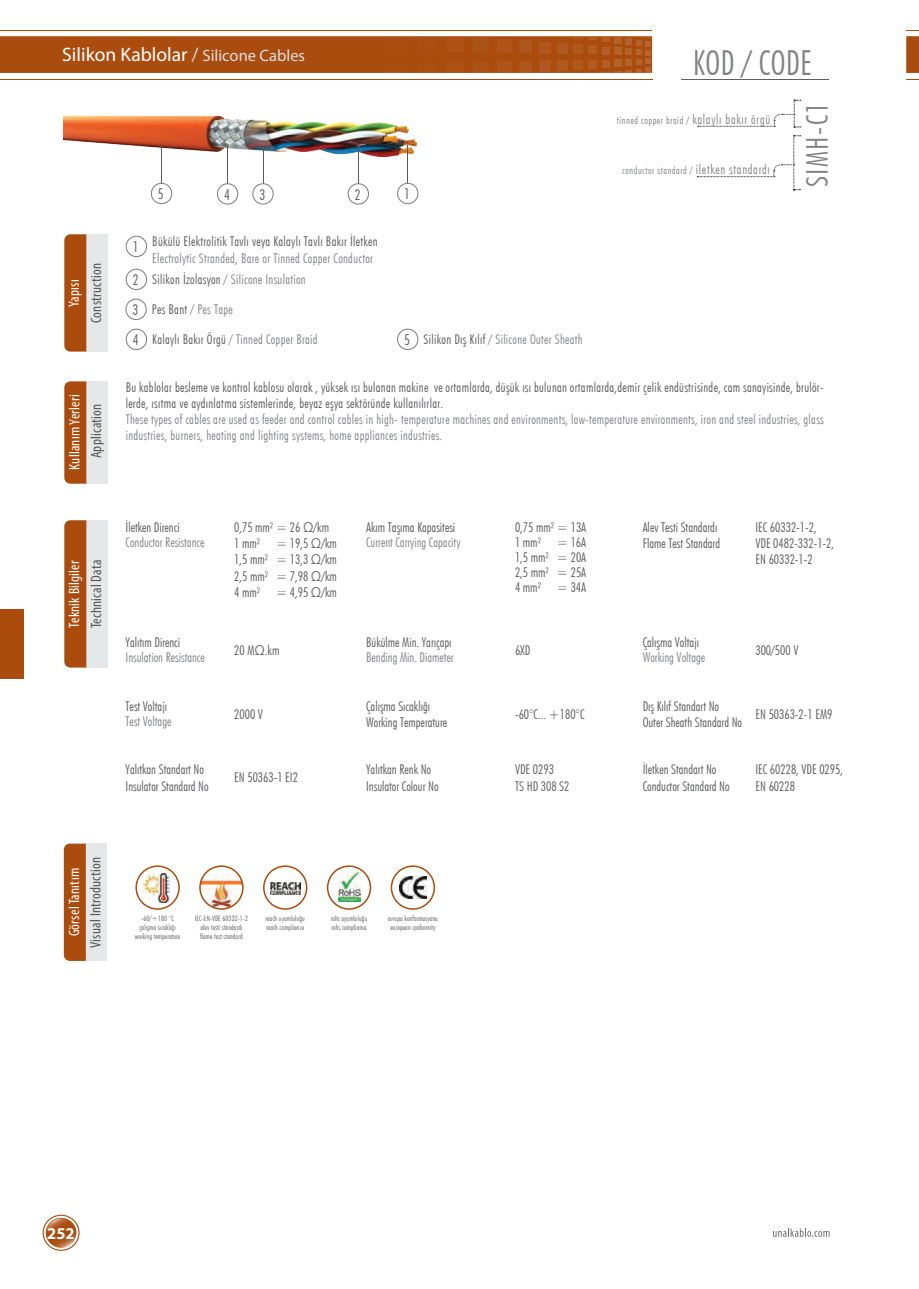
<style>
.page{position:relative;width:919px;height:1289px;background:#fff}
.page>*{position:absolute;margin:0;border:0;box-sizing:border-box;transform-origin:0 0}
.t1{font:300 condensed 34.5px "Futura BT";letter-spacing:.01em;color:#808285}
.t2{font:300 condensed 30px "Futura BT";letter-spacing:.05em;color:#808285}
.t3{font:19.5px "Myriad Pro";color:#fff}
.t4{font:700 16.5px "Myriad Pro";color:#fff}
.t5{font:condensed 15px "Myriad Pro";letter-spacing:.015em;color:#57585a}
.t6{font:condensed 15px "Myriad Pro";letter-spacing:.015em;color:#fff}
.t7{font:300 condensed 15px "Futura BT";color:#57585a}
.t8{font:300 condensed 13.5px/16.2px "Futura BT";color:#57585a}
.t9{font:300 condensed 13.5px/16.2px "Futura BT";letter-spacing:.02em;color:#808285}
.t10{font:300 condensed 13.5px/16.2px "Futura BT";letter-spacing:.02em;color:#57585a}
.t11{font:300 condensed 13.5px "Futura BT";color:#808285}
.t12{font:300 condensed 10.5px "Futura BT";letter-spacing:.05em;color:#808285}
.t13{font:300 condensed 7.5px/9px "Futura BT";letter-spacing:.015em;color:#57585a;text-align:center}
.s1{color:#dcdddf}
.s2{font-size:16.5px;color:#dcdddf}
.s3{font-size:15px}
.s4{color:#808285}
.s5{font-size:15px;color:#57585a}
.s6{color:#57585a}
.s7{font-size:13.5px}
</style>
<div class="page">
<svg style="left:906px;top:79px;width:12px;height:1px"></svg>
<svg style="left:906px;top:30px;width:12px;height:43px"></svg>
<svg style="left:773px;top:1228px;width:56px;height:8px"></svg>
<svg style="left:0;top:36px;width:652px;height:37px;background:#ab4f12"></svg>
<hr style="left:0;top:30px;width:652px;height:1px;background:#aa4c0e">
<hr style="left:0;top:79px;width:652px;height:1px;background:#aa4c0e">
<svg style="left:43px;top:1214px;width:37px;height:36px"></svg>
<svg style="left:681px;top:79px;width:147px;height:1px"></svg>
<div style="left:0;top:610px;width:24px;height:69px;background:#aa4c0e"></div>
<div style="left:85px;top:520px;width:22px;height:147px;background:#e6e7e9"></div>
<div style="left:64px;top:520px;width:22px;height:147px;background:#aa4c0e"></div>
<img style="left:64px;top:115px;width:353px;height:42px">
<hr style="left:407px;top:145px;width:1px;height:38px;background:#57585a">
<div style="left:397px;top:183px;width:21px;height:21px;border:1px solid #808285;border-radius:50%"></div>
<hr style="left:358px;top:145px;width:1px;height:39px;background:#57585a">
<div style="left:347px;top:183px;width:22px;height:22px;border:1px solid #808285;border-radius:50%"></div>
<hr style="left:263px;top:145px;width:1px;height:39px;background:#57585a">
<div style="left:252px;top:183px;width:22px;height:22px;border:1px solid #808285;border-radius:50%"></div>
<hr style="left:227px;top:145px;width:1px;height:39px;background:#57585a">
<div style="left:217px;top:183px;width:21px;height:22px;border:1px solid #808285;border-radius:50%"></div>
<div style="left:85px;top:234px;width:22px;height:117px;background:#e6e7e9"></div>
<div style="left:64px;top:234px;width:22px;height:117px;background:#aa4c0e"></div>
<div style="left:85px;top:381px;width:22px;height:102px;background:#e6e7e9"></div>
<div style="left:64px;top:381px;width:22px;height:102px;background:#aa4c0e"></div>
<div style="left:126px;top:269px;width:21px;height:21px;border:1px solid #808285;border-radius:50%"></div>
<hr style="left:161px;top:145px;width:1px;height:38px;background:#57585a">
<div style="left:151px;top:183px;width:21px;height:21px;border:1px solid #808285;border-radius:50%"></div>
<svg style="left:697px;top:100px;width:103px;height:28px"></svg>
<div style="left:85px;top:843px;width:22px;height:117px;background:#e6e7e9"></div>
<div style="left:64px;top:843px;width:22px;height:117px;background:#aa4c0e"></div>
<div style="left:125px;top:299px;width:22px;height:21px;border:1px solid #808285;border-radius:50%"></div>
<svg style="left:697px;top:135px;width:103px;height:56px"></svg>
<div style="left:126px;top:328px;width:21px;height:22px;border:1px solid #808285;border-radius:50%"></div>
<div style="left:397px;top:328px;width:21px;height:22px;border:1px solid #808285;border-radius:50%"></div>
<div style="left:126px;top:236px;width:21px;height:21px;border:1px solid #808285;border-radius:50%"></div>
<img style="left:144px;top:873px;width:25px;height:29px">
<div style="left:135px;top:865px;width:45px;height:44px;border:2px solid #aa4c0e;border-radius:50%"></div>
<img style="left:200px;top:868px;width:43px;height:41px">
<div style="left:199px;top:865px;width:44px;height:44px;border:2px solid #aa4c0e;border-radius:50%"></div>
<img style="left:270px;top:882px;width:31px;height:12px">
<div style="left:263px;top:865px;width:44px;height:44px;border:2px solid #aa4c0e;border-radius:50%"></div>
<img style="left:338px;top:872px;width:22px;height:29px">
<div style="left:327px;top:865px;width:44px;height:44px;border:2px solid #aa4c0e;border-radius:50%"></div>
<img style="left:399px;top:876px;width:27px;height:22px">
<div style="left:390px;top:865px;width:45px;height:44px;border:2px solid #aa4c0e;border-radius:50%"></div>
<h3 class="t3" style="left:62px;top:43px;width:244px">Silikon Kablolar <span class="s1">/</span> <span class="s2">Silicone Cables</span></h3>
<h1 class="t1" style="left:693px;top:41px;width:121px">KOD / CODE</h1>
<p class="t6" style="left:65px;top:306px;width:29px;rotate:-90deg">Yapısı</p>
<p class="t5" style="left:87px;top:323px;width:62px;rotate:-90deg">Construction</p>
<p class="t6" style="left:66px;top:469px;width:77px;rotate:-90deg">Kullanım Yerleri</p>
<p class="t5" style="left:87px;top:458px;width:56px;rotate:-90deg">Application</p>
<p class="t6" style="left:65px;top:627px;width:69px;rotate:-90deg">Teknik Bilgiler</p>
<p class="t5" style="left:87px;top:628px;width:70px;rotate:-90deg">Technical Data</p>
<p class="t7" style="left:158px;top:185px;width:7px">5</p>
<p class="t7" style="left:224px;top:185px;width:7px">4</p>
<p class="t7" style="left:259px;top:185px;width:7px">3</p>
<p class="t7" style="left:355px;top:185px;width:7px">2</p>
<p class="t7" style="left:404px;top:185px;width:7px">1</p>
<p class="t10" style="left:152px;top:233px;width:227px;text-indent:-19px"><span class="s3">1</span> Bükülü Elektrolitik Tavlı veya Kalaylı Tavlı Bakır İletken<br><span class="s4">Electrolytic Stranded, Bare or Tinned Copper Conductor</span></p>
<p class="t9" style="left:133px;top:271px;width:174px"><span class="s5">2</span> <span class="s6">Silikon İzolasyon</span> / Silicone Insulation</p>
<p class="t9" style="left:132px;top:301px;width:102px"><span class="s5">3</span> <span class="s6">Pes Bant</span> / Pes Tape</p>
<p class="t9" style="left:133px;top:331px;width:186px"><span class="s5">4</span> <span class="s6">Kalaylı Bakır Örgü</span> / Tinned Copper Braid</p>
<p class="t9" style="left:404px;top:331px;width:180px"><span class="s5">5</span> <span class="s6">Silikon Dış Kılıf</span> / Silicone Outer Sheath</p>
<p class="t12" style="left:617px;top:113px;width:155px">tinned copper braid / <span class="s7">kalaylı bakır örgü</span></p>
<p class="t12" style="left:622px;top:164px;width:149px">conductor standard / <span class="s7">iletken standardı</span></p>
<h2 class="t2" style="left:798px;top:187px;width:86px;rotate:-90deg">SIMH-C1</h2>
<p class="t10" style="left:126px;top:378px;width:699px">Bu kablolar besleme ve kontrol kablosu olarak , yüksek ısı bulanan makine ve ortamlarda, düşük ısı bulunan ortamlarda,demir çelik endüstrisinde, cam sanayisinde, brulör&shy;lerde, ısıtma ve aydınlatma sistemlerinde, beyaz eşya sektöründe kullanılırlar.</p>
<p class="t9" style="left:126px;top:411px;width:699px">These types of cables are used as feeder and control cables in high- temperature machines and environments, low-temperature environments, iron and steel industries, glass industries, burners, heating and lighting systems, home appliances industries.</p>
<p class="t8" style="left:125px;top:519px;width:56px">İletken Direnci</p>
<p class="t11" style="left:125px;top:534px;width:80px">Conductor Resistance</p>
<p class="t8" style="left:234px;top:519px;width:104px">0,75 mm² = 26 Ω/km<br>1 mm² = 19,5 Ω/km<br>1,5 mm² = 13,3 Ω/km<br>2,5 mm² = 7,98 Ω/km<br>4 mm² = 4,95 Ω/km</p>
<p class="t8" style="left:366px;top:519px;width:91px">Akım Taşıma Kapasitesi</p>
<p class="t11" style="left:366px;top:534px;width:96px">Current Carrying Capacity</p>
<p class="t8" style="left:515px;top:519px;width:73px;line-height:15px;text-align:justify">0,75 mm² = 13A 1 mm² = 16A 1,5 mm² = 20A 2,5 mm² = 25A 4 mm² = 34A</p>
<p class="t8" style="left:642px;top:519px;width:79px">Alev Testi Standardı<br>Flame Test Standard</p>
<p class="t8" style="left:755px;top:519px;width:80px">IEC 60332-1-2,<br>VDE 0482-332-1-2,<br>EN 60332-1-2</p>
<p class="t8" style="left:125px;top:634px;width:56px">Yalıtım Direnci</p>
<p class="t11" style="left:125px;top:649px;width:81px">Insulation Resistance</p>
<p class="t8" style="left:234px;top:642px;width:47px">20 MΩ.km</p>
<p class="t8" style="left:366px;top:634px;width:87px">Bükülme Min. Yarıçapı</p>
<p class="t11" style="left:366px;top:649px;width:89px">Bending Min. Diameter</p>
<p class="t8" style="left:515px;top:642px;width:17px">6XD</p>
<p class="t8" style="left:642px;top:634px;width:58px">Çalışma Voltajı</p>
<p class="t11" style="left:642px;top:649px;width:64px">Working Voltage</p>
<p class="t8" style="left:755px;top:642px;width:44px">300/500 V</p>
<p class="t8" style="left:125px;top:698px;width:43px">Test Voltajı</p>
<p class="t11" style="left:125px;top:713px;width:47px">Test Voltage</p>
<p class="t8" style="left:234px;top:705px;width:30px">2000 V</p>
<p class="t8" style="left:366px;top:697px;width:83px">Çalışma Sıcaklığı<br>Working Temperature</p>
<p class="t8" style="left:515px;top:705px;width:71px">-60°C... +180°C</p>
<p class="t8" style="left:642px;top:697px;width:101px">Dış Kılıf Standart No<br>Outer Sheath Standard No</p>
<p class="t8" style="left:755px;top:705px;width:78px">EN 50363-2-1 EM9</p>
<p class="t8" style="left:125px;top:761px;width:85px">Yalıtkan Standart No<br>Insulator Standard No</p>
<p class="t8" style="left:234px;top:769px;width:65px">EN 50363-1 EI2</p>
<p class="t8" style="left:366px;top:761px;width:74px">Yalıtkan Renk No<br>Insulator Colour No</p>
<p class="t8" style="left:515px;top:761px;width:56px">VDE 0293<br>TS HD 308 S2</p>
<p class="t8" style="left:642px;top:761px;width:89px">İletken Standart No<br>Conductor Standard No</p>
<p class="t8" style="left:755px;top:761px;width:89px">IEC 60228, VDE 0295,<br>EN 60228</p>
<p class="t6" style="left:65px;top:936px;width:70px;rotate:-90deg">Görsel Tanıtım</p>
<p class="t5" style="left:86px;top:947px;width:92px;rotate:-90deg">Visual Introduction</p>
<p class="t13" style="left:135px;top:913px;width:47px">-60/+180 °C çalışma sıcaklığı working temperature</p>
<p class="t13" style="left:195px;top:913px;width:55px">IEC-EN-VDE 60332-1-2 alev testi standardı flame test standard</p>
<p class="t13" style="left:265px;top:913px;width:41px;text-align:left">reach uyumluluğu reach compliance</p>
<p class="t13" style="left:331px;top:913px;width:38px;text-align:left">rohs uyumluluğu rohs compliance</p>
<p class="t13" style="left:388px;top:913px;width:52px">avrupa konformasyonu european conformity</p>
<p class="t4" style="left:47px;top:1222px;width:29px">252</p>
</div>
